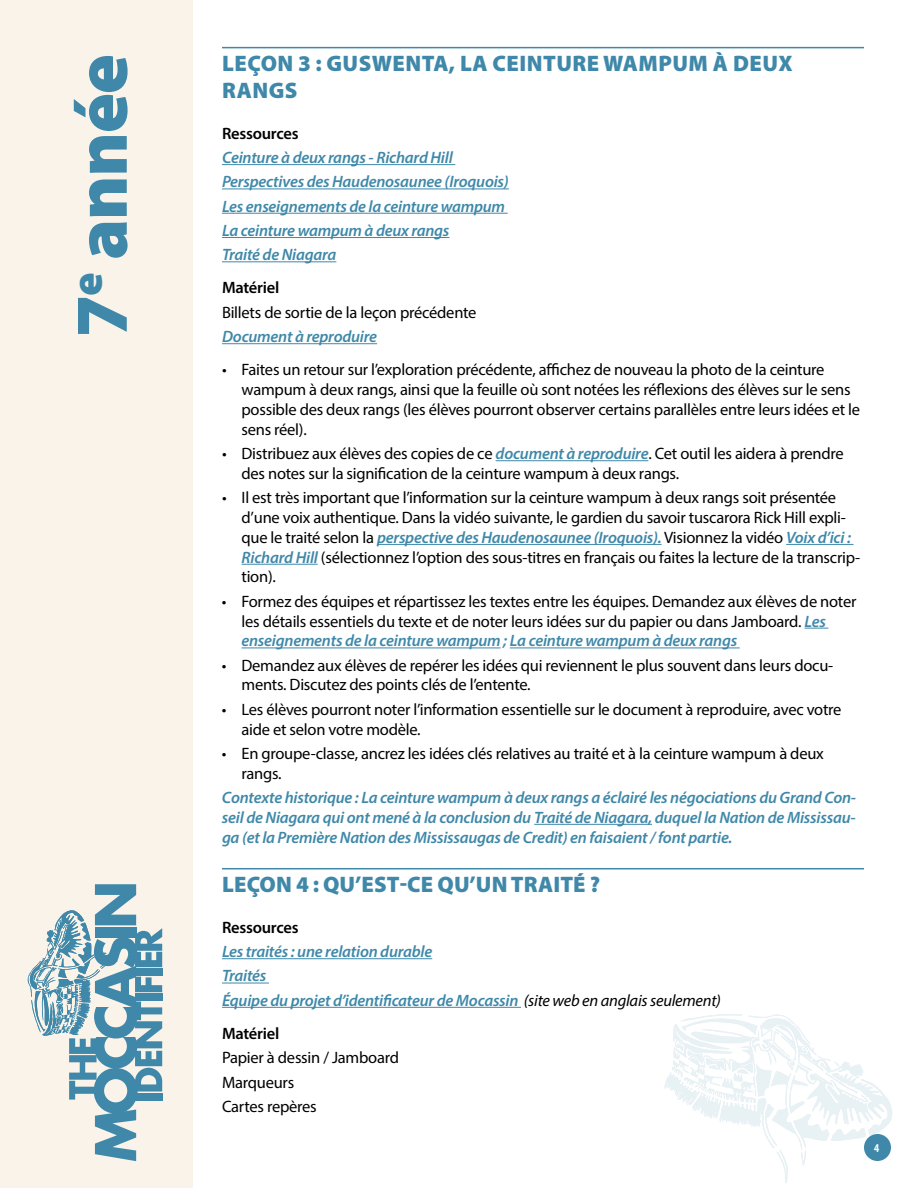
<style>
.page{position:relative;width:918px;height:1188px;background:#fff}
.page>*{position:absolute;margin:0;border:0;box-sizing:border-box;transform-origin:0 0}
.t1{font:900 75px "Myriad Pro";letter-spacing:-.02em;color:#3f88a9}
.t2{font:900 22.5px/27px "Myriad Pro";letter-spacing:.02em;color:#3f88a9}
.t3{font:16.5px/19.8px "Myriad Pro";letter-spacing:-.015em;color:#000}
.t4{font:italic 600 16.5px/24.3px "Myriad Pro";letter-spacing:-.015em;color:#3f88a9}
.t5{font:600 16.5px "Myriad Pro";letter-spacing:-.015em;color:#000}
.t6{font:700 condensed 12px "Myriad Pro";color:#fff}
.s1{font-weight:600;font-style:italic;color:#3f88a9}
.s2{font-weight:400;color:#000}
</style>
<div class="page">
<div style="left:0;top:0;width:194px;height:1188px;background:#faf3ea"></div>
<svg style="left:664px;top:1014px;width:228px;height:169px"></svg>
<svg style="left:28px;top:884px;width:134px;height:277px"></svg>
<div style="left:864px;top:1134px;width:27px;height:27px;background:#3f88a9;border-radius:50%"></div>
<hr style="left:222px;top:47px;width:642px;height:1px;background:#3f88a9">
<hr style="left:222px;top:164px;width:233px;height:1px;background:#3f88a9">
<hr style="left:222px;top:189px;width:287px;height:1px;background:#3f88a9">
<hr style="left:222px;top:213px;width:286px;height:1px;background:#3f88a9">
<hr style="left:222px;top:237px;width:228px;height:1px;background:#3f88a9">
<hr style="left:222px;top:261px;width:114px;height:1px;background:#3f88a9">
<hr style="left:222px;top:343px;width:155px;height:1px;background:#3f88a9">
<hr style="left:496px;top:460px;width:152px;height:1px;background:#3f88a9">
<hr style="left:377px;top:544px;width:285px;height:1px;background:#3f88a9">
<hr style="left:786px;top:544px;width:68px;height:1px;background:#3f88a9">
<hr style="left:242px;top:564px;width:76px;height:1px;background:#3f88a9">
<svg style="left:805px;top:628px;width:23px;height:1px"></svg>
<hr style="left:242px;top:648px;width:259px;height:1px;background:#3f88a9">
<hr style="left:510px;top:648px;width:230px;height:1px;background:#3f88a9">
<hr style="left:534px;top:824px;width:118px;height:1px;background:#3f88a9">
<hr style="left:222px;top:868px;width:642px;height:1px;background:#3f88a9">
<hr style="left:222px;top:958px;width:210px;height:1px;background:#3f88a9">
<hr style="left:222px;top:983px;width:47px;height:1px;background:#3f88a9">
<hr style="left:222px;top:1007px;width:299px;height:1px;background:#3f88a9">
<h1 class="t1" style="left:51px;top:337px;width:285px;rotate:-90deg">7<sup>e</sup> année</h1>
<h2 class="t2" style="left:222px;top:49px;width:572px">LEÇON 3 : GUSWENTA, LA CEINTURE WAMPUM À DEUX<br>RANGS</h2>
<p class="t5" style="left:222px;top:123px;width:78px">Ressources</p>
<p class="t4" style="left:222px;top:145px;width:288px">Ceinture à deux rangs - Richard Hill Perspectives des Haudenosaunee (Iroquois)<br>Les enseignements de la ceinture wampum La ceinture wampum à deux rangs<br>Traité de Niagara</p>
<p class="t5" style="left:222px;top:277px;width:59px">Matériel</p>
<p class="t3" style="left:222px;top:302px;width:256px">Billets de sortie de la leçon précédente</p>
<p class="t4" style="left:222px;top:324px;width:157px">Document à reproduire</p>
<p class="t3" style="left:242px;top:360px;width:620px;text-indent:-20px">• Faites un retour sur l’exploration précédente, affichez de nouveau la photo de la ceinture wampum à deux rangs, ainsi que la feuille où sont notées les réflexions des élèves sur le sens possible des deux rangs (les élèves pourront observer certains parallèles entre leurs idées et le sens réel).</p>
<p class="t3" style="left:242px;top:443px;width:604px;text-indent:-20px">• Distribuez aux élèves des copies de ce <span class="s1">document à reproduire</span>. Cet outil les aidera à prendre des notes sur la signification de la ceinture wampum à deux rangs.</p>
<p class="t3" style="left:242px;top:488px;width:620px;text-indent:-20px">• Il est très important que l’information sur la ceinture wampum à deux rangs soit présentée d’une voix authentique. Dans la vidéo suivante, le gardien du savoir tuscarora Rick Hill expli&shy;que le traité selon la <span class="s1">perspective des Haudenosaunee (Iroquois).</span> Visionnez la vidéo <span class="s1">Voix d’ici :<br>Richard Hill</span> (sélectionnez l’option des sous-titres en français ou faites la lecture de la transcrip&shy;tion).</p>
<p class="t3" style="left:242px;top:591px;width:617px;text-indent:-20px">• Formez des équipes et répartissez les textes entre les équipes. Demandez aux élèves de noter les détails essentiels du texte et de noter leurs idées sur du papier ou dans Jamboard. <span class="s1">Les enseignements de la ceinture wampum ; La ceinture wampum à deux rangs</span></p>
<p class="t3" style="left:242px;top:655px;width:593px;text-indent:-20px">• Demandez aux élèves de repérer les idées qui reviennent le plus souvent dans leurs docu&shy;ments. Discutez des points clés de l’entente.</p>
<p class="t3" style="left:242px;top:699px;width:602px;text-indent:-20px">• Les élèves pourront noter l’information essentielle sur le document à reproduire, avec votre aide et selon votre modèle.</p>
<p class="t3" style="left:242px;top:743px;width:584px;text-indent:-20px">• En groupe-classe, ancrez les idées clés relatives au traité et à la ceinture wampum à deux rangs.</p>
<p class="t4" style="left:222px;top:787px;width:636px;line-height:19.8px;text-align:justify">Contexte historique : La ceinture wampum à deux rangs a éclairé les négociations du Grand Con&shy;seil de Niagara qui ont mené à la conclusion du Traité de Niagara, duquel la Nation de Mississau&shy;ga (et la Première Nation des Mississaugas de Credit) en faisaient / font partie.</p>
<h2 class="t2" style="left:222px;top:870px;width:379px">LEÇON 4 : QU’EST-CE QU’UN TRAITÉ ?</h2>
<p class="t5" style="left:222px;top:917px;width:78px">Ressources</p>
<p class="t4" style="left:222px;top:939px;width:501px">Les traités : une relation durable<br>Traités<br>Équipe du projet d’identificateur de Mocassin <span class="s2">(site web en anglais seulement)</span></p>
<p class="t5" style="left:222px;top:1023px;width:59px">Matériel</p>
<p class="t3" style="left:222px;top:1045px;width:179px;line-height:24.3px">Papier à dessin / Jamboard<br>Marqueurs<br>Cartes repères</p>
<p class="t6" style="left:874px;top:1141px;width:7px">4</p>
</div>
